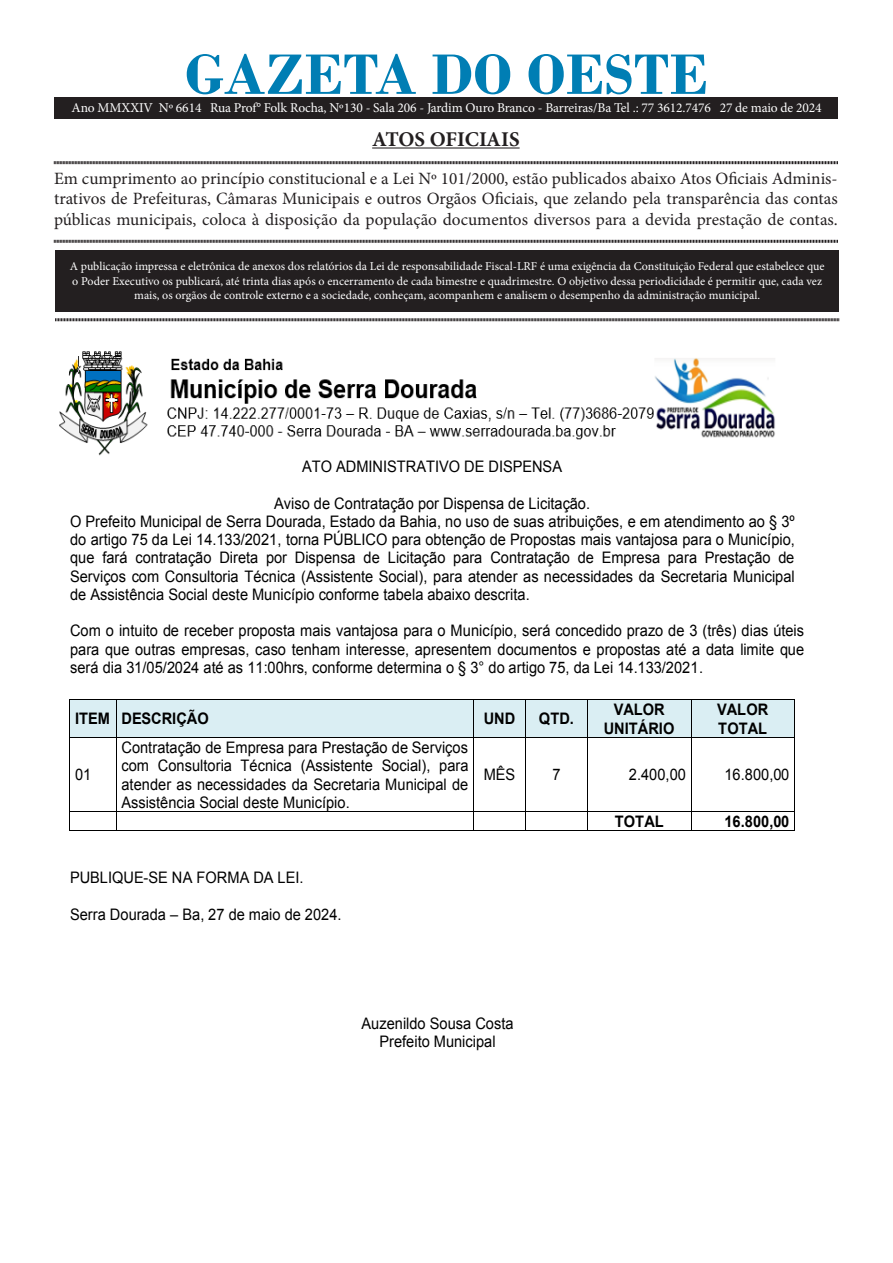
<style>
.page{position:relative;width:893px;height:1263px;background:#fff}
.page>*{position:absolute;margin:0;border:0;box-sizing:border-box;transform-origin:0 0}
.t1{font:700 60px "Bodoni";color:#007eb4}
.t2{font:700 21px "Minion Pro";letter-spacing:-.005em;color:#231f20}
.t3{font:17.25px/20.7px "Minion Pro";color:#231f20;text-align:justify}
.t4{font:15.9px/18.3px "Arial";color:#000;text-align:justify;scale:.92 1}
.t5{font:700 15.9px/18.5px "Arial";color:#000;text-align:center;scale:.92 1}
.t6{font:13.5px "Minion Pro";letter-spacing:-.01em;color:#fff}
.t7{font:12px/14.4px "Minion Pro";color:#fff;text-align:center}
</style>
<div class="page">
<div style="left:55px;top:250px;width:784px;height:61px;background:#231f20"></div>
<hr style="left:372px;top:147px;width:148px;height:2px;background:#231f20">
<svg style="left:54px;top:161px;width:784px;height:4px;background:#908e8e"></svg>
<svg style="left:54px;top:239px;width:784px;height:4px;background:#908e8e"></svg>
<svg style="left:55px;top:318px;width:784px;height:4px;background:#908e8e"></svg>
<div style="left:54px;top:98px;width:784px;height:20px;background:#231f20"></div>
<img style="left:59px;top:351px;width:716px;height:105px">
<div style="left:70px;top:700px;width:46px;height:37px;background:#daeef3"></div>
<div style="left:117px;top:700px;width:356px;height:37px;background:#daeef3"></div>
<div style="left:474px;top:700px;width:51px;height:37px;background:#daeef3"></div>
<div style="left:526px;top:700px;width:61px;height:37px;background:#daeef3"></div>
<div style="left:588px;top:700px;width:102px;height:37px;background:#daeef3"></div>
<div style="left:691px;top:700px;width:103px;height:37px;background:#daeef3"></div>
<hr style="left:70px;top:699px;width:46px;height:1px;background:#000">
<hr style="left:117px;top:699px;width:356px;height:1px;background:#000">
<hr style="left:474px;top:699px;width:51px;height:1px;background:#000">
<hr style="left:526px;top:699px;width:61px;height:1px;background:#000">
<hr style="left:588px;top:699px;width:102px;height:1px;background:#000">
<hr style="left:691px;top:699px;width:103px;height:1px;background:#000">
<hr style="left:69px;top:700px;width:1px;height:37px;background:#000">
<hr style="left:116px;top:700px;width:1px;height:37px;background:#000">
<hr style="left:473px;top:700px;width:1px;height:37px;background:#000">
<hr style="left:525px;top:700px;width:1px;height:37px;background:#000">
<hr style="left:587px;top:700px;width:1px;height:37px;background:#000">
<hr style="left:691px;top:700px;width:1px;height:37px;background:#000">
<hr style="left:794px;top:700px;width:1px;height:37px;background:#000">
<hr style="left:70px;top:737px;width:46px;height:1px;background:#000">
<hr style="left:117px;top:737px;width:356px;height:1px;background:#000">
<hr style="left:474px;top:737px;width:51px;height:1px;background:#000">
<hr style="left:526px;top:737px;width:61px;height:1px;background:#000">
<hr style="left:588px;top:737px;width:102px;height:1px;background:#000">
<hr style="left:691px;top:737px;width:103px;height:1px;background:#000">
<hr style="left:69px;top:738px;width:1px;height:73px;background:#000">
<hr style="left:116px;top:738px;width:1px;height:73px;background:#000">
<hr style="left:473px;top:738px;width:1px;height:73px;background:#000">
<hr style="left:525px;top:738px;width:1px;height:73px;background:#000">
<hr style="left:587px;top:738px;width:1px;height:73px;background:#000">
<hr style="left:691px;top:738px;width:1px;height:73px;background:#000">
<hr style="left:794px;top:738px;width:1px;height:73px;background:#000">
<hr style="left:70px;top:811px;width:46px;height:1px;background:#000">
<hr style="left:117px;top:811px;width:356px;height:1px;background:#000">
<hr style="left:474px;top:811px;width:51px;height:1px;background:#000">
<hr style="left:526px;top:811px;width:61px;height:1px;background:#000">
<hr style="left:588px;top:811px;width:102px;height:1px;background:#000">
<hr style="left:691px;top:811px;width:103px;height:1px;background:#000">
<svg style="left:69px;top:811px;width:1px;height:20px"></svg>
<hr style="left:70px;top:830px;width:46px;height:1px;background:#000">
<svg style="left:116px;top:811px;width:1px;height:20px"></svg>
<hr style="left:117px;top:830px;width:356px;height:1px;background:#000">
<svg style="left:473px;top:811px;width:1px;height:20px"></svg>
<hr style="left:474px;top:830px;width:51px;height:1px;background:#000">
<svg style="left:525px;top:811px;width:1px;height:20px"></svg>
<hr style="left:526px;top:830px;width:61px;height:1px;background:#000">
<svg style="left:587px;top:811px;width:1px;height:20px"></svg>
<hr style="left:588px;top:830px;width:102px;height:1px;background:#000">
<svg style="left:691px;top:812px;width:1px;height:18px"></svg>
<hr style="left:691px;top:830px;width:103px;height:1px;background:#000">
<svg style="left:794px;top:811px;width:1px;height:20px"></svg>
<p class="t1" style="left:185px;top:39px;width:525px">GAZETA DO OESTE</p>
<p class="t2" style="left:372px;top:124px;width:149px">ATOS OFICIAIS</p>
<p class="t3" style="left:54px;top:168px;width:785px">Em cumprimento ao princípio constitucional e a Lei Nº 101/2000, estão publicados abaixo Atos Oficiais Adminis&shy;trativos de Prefeituras, Câmaras Municipais e outros Orgãos Oficiais, que zelando pela transparência das contas públicas municipais, coloca à disposição da população documentos diversos para a devida prestação de contas.</p>
<p class="t7" style="left:70px;top:259px;width:756px">A publicação impressa e eletrônica de anexos dos relatórios da Lei de responsabilidade Fiscal-LRF é uma exigência da Constituição Federal que estabelece que o Poder Executivo os publicará, até trinta dias após o encerramento de cada bimestre e quadrimestre. O objetivo dessa periodicidade é permitir que, cada vez mais, os orgãos de controle externo e a sociedade, conheçam, acompanhem e analisem o desempenho da administração municipal.</p>
<p class="t6" style="left:72px;top:98px;width:751px">Ano MMXXIV Nº 6614 Rua Prof° Folk Rocha, Nº130 - Sala 206 - Jardim Ouro Branco - Barreiras/Ba Tel .: 77 3612.7476 27 de maio de 2024</p>
<p class="t4" style="left:302px;top:458px;width:284px">ATO ADMINISTRATIVO DE DISPENSA</p>
<p class="t4" style="left:70px;top:494px;width:789px;text-align:left;text-indent:204px">Aviso de Contratação por Dispensa de Licitação.<br>O Prefeito Municipal de Serra Dourada, Estado da Bahia, no uso de suas atribuições, e em atendimento ao § 3º do artigo 75 da Lei 14.133/2021, torna PÚBLICO para obtenção de Propostas mais vantajosa para o Município, que fará contratação Direta por Dispensa de Licitação para Contratação de Empresa para Prestação de Serviços com Consultoria Técnica (Assistente Social), para atender as necessidades da Secretaria Municipal de Assistência Social deste Município conforme tabela abaixo descrita.</p>
<p class="t4" style="left:70px;top:622px;width:799px">Com o intuito de receber proposta mais vantajosa para o Município, será concedido prazo de 3 (três) dias úteis para que outras empresas, caso tenham interesse, apresentem documentos e propostas até a data limite que será dia 31/05/2024 até as 11:00hrs, conforme determina o § 3° do artigo 75, da Lei 14.133/2021.</p>
<p class="t5" style="left:75px;top:710px;width:147px">ITEM DESCRIÇÃO</p>
<p class="t5" style="left:484px;top:710px;width:36px">UND</p>
<p class="t5" style="left:539px;top:710px;width:40px">QTD.</p>
<p class="t5" style="left:604px;top:701px;width:78px">VALOR<br>UNITÁRIO</p>
<p class="t5" style="left:717px;top:701px;width:57px;text-align:left">VALOR<br>TOTAL</p>
<p class="t4" style="left:75px;top:766px;width:19px">01</p>
<p class="t4" style="left:121px;top:738px;width:379px">Contratação de Empresa para Prestação de Serviços com Consultoria Técnica (Assistente Social), para atender as necessidades da Secretaria Municipal de Assistência Social deste Município.</p>
<p class="t4" style="left:484px;top:766px;width:36px">MÊS</p>
<p class="t4" style="left:552px;top:766px;width:10px">7</p>
<p class="t4" style="left:629px;top:766px;width:64px">2.400,00</p>
<p class="t4" style="left:724px;top:766px;width:72px">16.800,00</p>
<p class="t5" style="left:615px;top:813px;width:55px">TOTAL</p>
<p class="t5" style="left:724px;top:813px;width:72px">16.800,00</p>
<p class="t4" style="left:70px;top:869px;width:255px">PUBLIQUE-SE NA FORMA DA LEI.</p>
<p class="t4" style="left:70px;top:905px;width:296px">Serra Dourada – Ba, 27 de maio de 2024.</p>
<p class="t4" style="left:362px;top:1015px;width:167px;text-align:center">Auzenildo Sousa Costa<br>Prefeito Municipal</p>
</div>
